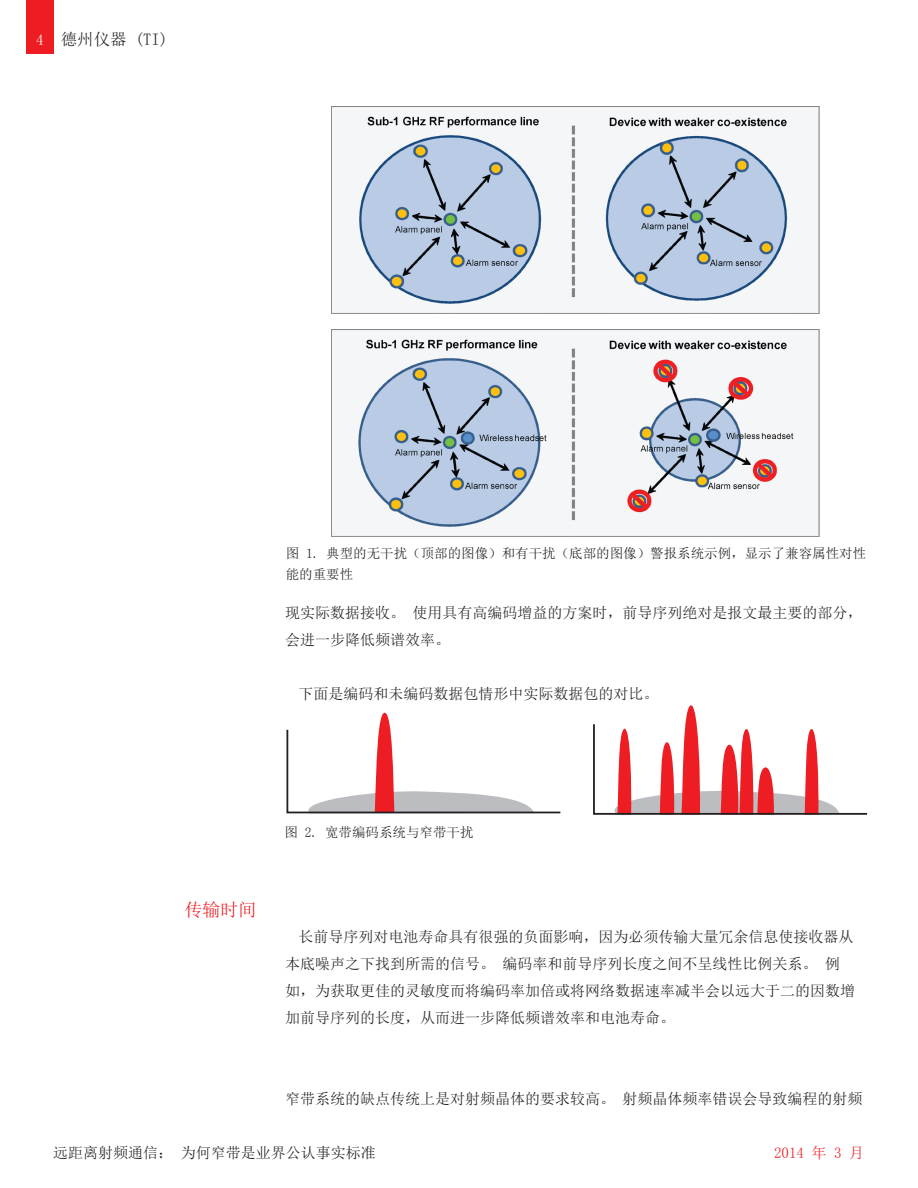
<style>
.page{position:relative;width:918px;height:1188px;background:#fff}
.page>*{position:absolute;margin:0;border:0;box-sizing:border-box;transform-origin:0 0}
.t1{font:18px "Sim Sun";color:#ee1d23}
.t2{font:16.5px "Sim Sun";color:#231f20}
.t3{font:15px/27px "Sim Sun";color:#231f20}
.t4{font:15px "Sim Sun";color:#ee1d23}
.t5{font:13.5px/21px "Sim Sun";color:#231f20}
.s1{font-size:15px;color:#fff}
</style>
<div class="page">
<div style="left:27px;top:0;width:27px;height:54px;background:#ee1d23"></div>
<img style="left:331px;top:106px;width:488px;height:207px">
<img style="left:331px;top:330px;width:488px;height:207px">
<svg style="left:286px;top:713px;width:275px;height:101px"></svg>
<svg style="left:593px;top:705px;width:274px;height:110px"></svg>
<p class="t2" style="left:36px;top:31px;width:133px"><span class="s1">4</span> 德州仪器 (TI)</p>
<p class="t5" style="left:286px;top:543px;width:582px">图 1. 典型的无干扰（顶部的图像）和有干扰（底部的图像）警报系统示例，显示了兼容属性对性能的重要性</p>
<p class="t3" style="left:285px;top:599px;width:579px">现实际数据接收。 使用具有高编码增益的方案时，前导序列绝对是报文最主要的部分，会进一步降低频谱效率。</p>
<p class="t3" style="left:298px;top:680px;width:361px">下面是编码和未编码数据包情形中实际数据包的对比。</p>
<p class="t1" style="left:184px;top:900px;width:73px">传输时间</p>
<p class="t5" style="left:285px;top:821px;width:190px">图 2. 宽带编码系统与窄带干扰</p>
<p class="t3" style="left:285px;top:923px;width:571px;text-indent:14px">长前导序列对电池寿命具有很强的负面影响，因为必须传输大量冗余信息使接收器从本底噪声之下找到所需的信号。 编码率和前导序列长度之间不呈线性比例关系。 例如，为获取更佳的灵敏度而将编码率加倍或将网络数据速率减半会以远大于二的因数增加前导序列的长度，从而进一步降低频谱效率和电池寿命。</p>
<p class="t3" style="left:285px;top:1085px;width:579px">窄带系统的缺点传统上是对射频晶体的要求较高。 射频晶体频率错误会导致编程的射频</p>
<p class="t3" style="left:53px;top:1139px;width:324px">远距离射频通信： 为何窄带是业界公认事实标准</p>
<p class="t4" style="left:774px;top:1145px;width:91px">2014 年 3 月</p>
</div>
